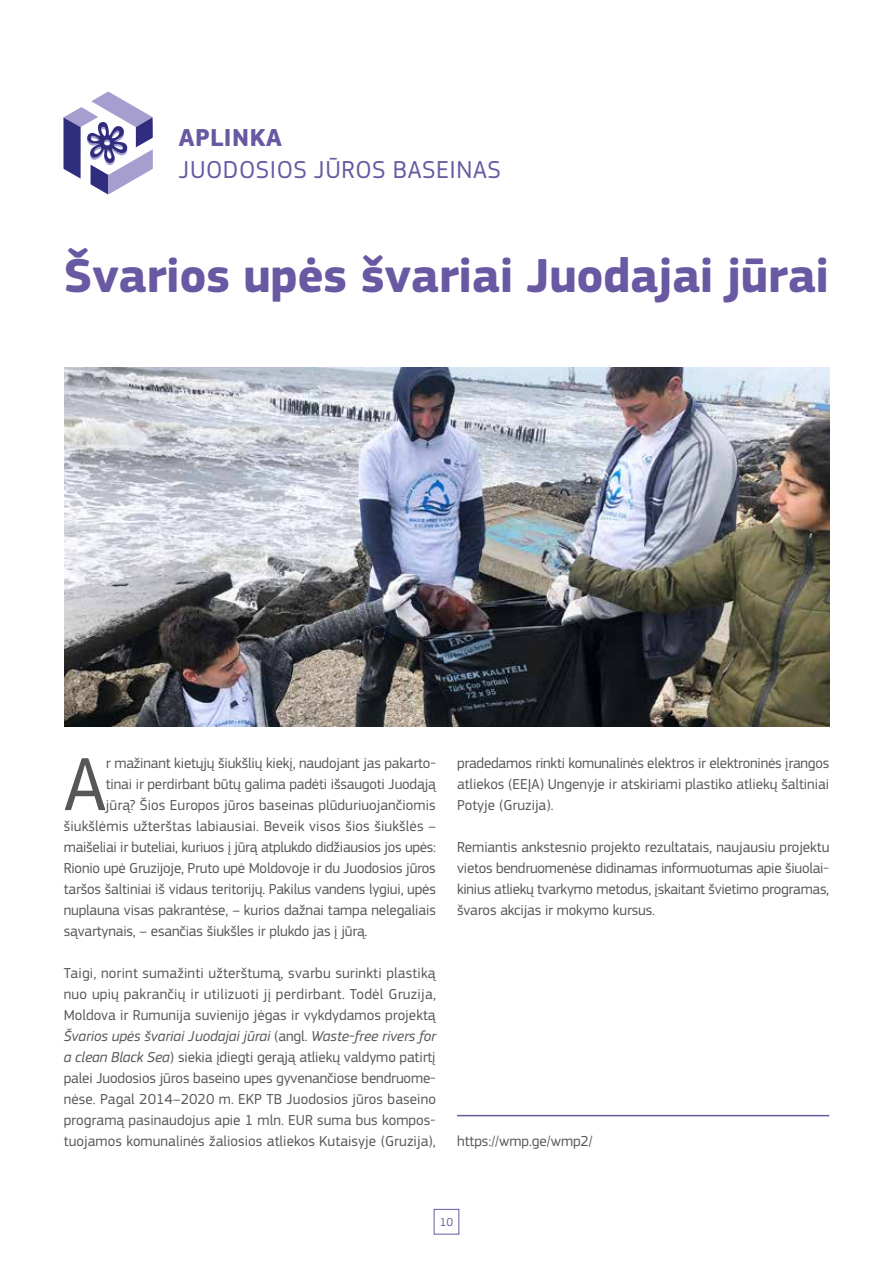
<style>
.page{position:relative;width:893px;height:1263px;background:#fff}
.page>*{position:absolute;margin:0;border:0;box-sizing:border-box;transform-origin:0 0}
.t1{font:78.3px "EC Square Sans Pro";color:#575756}
.t2{font:700 49.5px "EC Square Sans Pro";letter-spacing:-.01em;color:#6859a2}
.t3{font:25.5px "EC Square Sans Pro";letter-spacing:.02em;color:#6859a2}
.t4{font:700 25.5px "EC Square Sans Pro";letter-spacing:.02em;color:#6859a2}
.t5{font:15px/21px "EC Square Sans Pro";letter-spacing:-.01em;color:#575756;text-align:justify}
.t6{font:15px "EC Square Sans Pro";letter-spacing:.01em;color:#575756}
.t7{font:12px "EC Square Sans Pro";color:#6859a2}
.s1{font-style:italic}
</style>
<div class="page">
<hr style="left:892px;top:0;width:1px;height:1263px;background:#6859a2">
<img style="left:65px;top:367px;width:764px;height:359px">
<hr style="left:457px;top:1115px;width:372px;height:1px;background:#6859a2">
<svg style="left:63px;top:92px;width:90px;height:102px"></svg>
<h3 class="t4" style="left:179px;top:123px;width:105px">APLINKA</h3>
<h3 class="t3" style="left:179px;top:154px;width:324px">JUODOSIOS JŪROS BASEINAS</h3>
<h2 class="t2" style="left:64px;top:246px;width:767px">Švarios upės švariai Juodajai jūrai</h2>
<h1 class="t1" style="left:64px;top:739px;width:44px">A</h1>
<p class="t5" style="left:106px;top:753px;width:331px">r mažinant kietųjų šiukšlių kiekį, naudojant jas pakarto-</p>
<p class="t5" style="left:106px;top:774px;width:331px">tinai ir perdirbant būtų galima padėti išsaugoti Juodąją</p>
<p class="t5" style="left:106px;top:795px;width:331px">jūrą? Šios Europos jūros baseinas plūduriuojančiomis</p>
<p class="t6" style="left:64px;top:817px;width:374px">šiukšlėmis užterštas labiausiai. Beveik visos šios šiukšlės –</p>
<p class="t5" style="left:64px;top:837px;width:374px">maišeliai ir buteliai, kuriuos į jūrą atplukdo didžiausios jos upės:</p>
<p class="t5" style="left:64px;top:858px;width:374px">Rionio upė Gruzijoje, Pruto upė Moldovoje ir du Juodosios jūros</p>
<p class="t5" style="left:64px;top:879px;width:374px">taršos šaltiniai iš vidaus teritorijų. Pakilus vandens lygiui, upės</p>
<p class="t5" style="left:64px;top:900px;width:374px">nuplauna visas pakrantėse, – kurios dažnai tampa nelegaliais</p>
<p class="t5" style="left:64px;top:921px;width:305px">sąvartynais, – esančias šiukšles ir plukdo jas į jūrą.</p>
<p class="t5" style="left:64px;top:963px;width:374px">Taigi, norint sumažinti užterštumą, svarbu surinkti plastiką nuo upių pakrančių ir utilizuoti jį perdirbant. Todėl Gruzija, Moldova ir Rumunija suvienijo jėgas ir vykdydamos projektą <span class="s1">Švarios upės švariai Juodajai jūrai</span> (angl. <span class="s1">Waste-free rivers for a clean Black Sea</span>) siekia įdiegti gerąją atliekų valdymo patirtį palei Juodosios jūros baseino upes gyvenančiose bendruome&shy;nėse. Pagal 2014–2020 m. EKP TB Juodosios jūros baseino programą pasinaudojus apie 1 mln. EUR suma bus kompos&shy;tuojamos komunalinės žaliosios atliekos Kutaisyje (Gruzija),</p>
<p class="t5" style="left:457px;top:753px;width:374px">pradedamos rinkti komunalinės elektros ir elektroninės įrangos atliekos (EEĮA) Ungenyje ir atskiriami plastiko atliekų šaltiniai Potyje (Gruzija).</p>
<p class="t5" style="left:457px;top:837px;width:374px">Remiantis ankstesnio projekto rezultatais, naujausiu projektu vietos bendruomenėse didinamas informuotumas apie šiuolai&shy;kinius atliekų tvarkymo metodus, įskaitant švietimo programas, švaros akcijas ir mokymo kursus.</p>
<p class="t5" style="left:457px;top:1131px;width:137px">https://wmp.ge/wmp2/</p>
<p class="t7" style="left:440px;top:1215px;width:15px">10</p>
</div>
